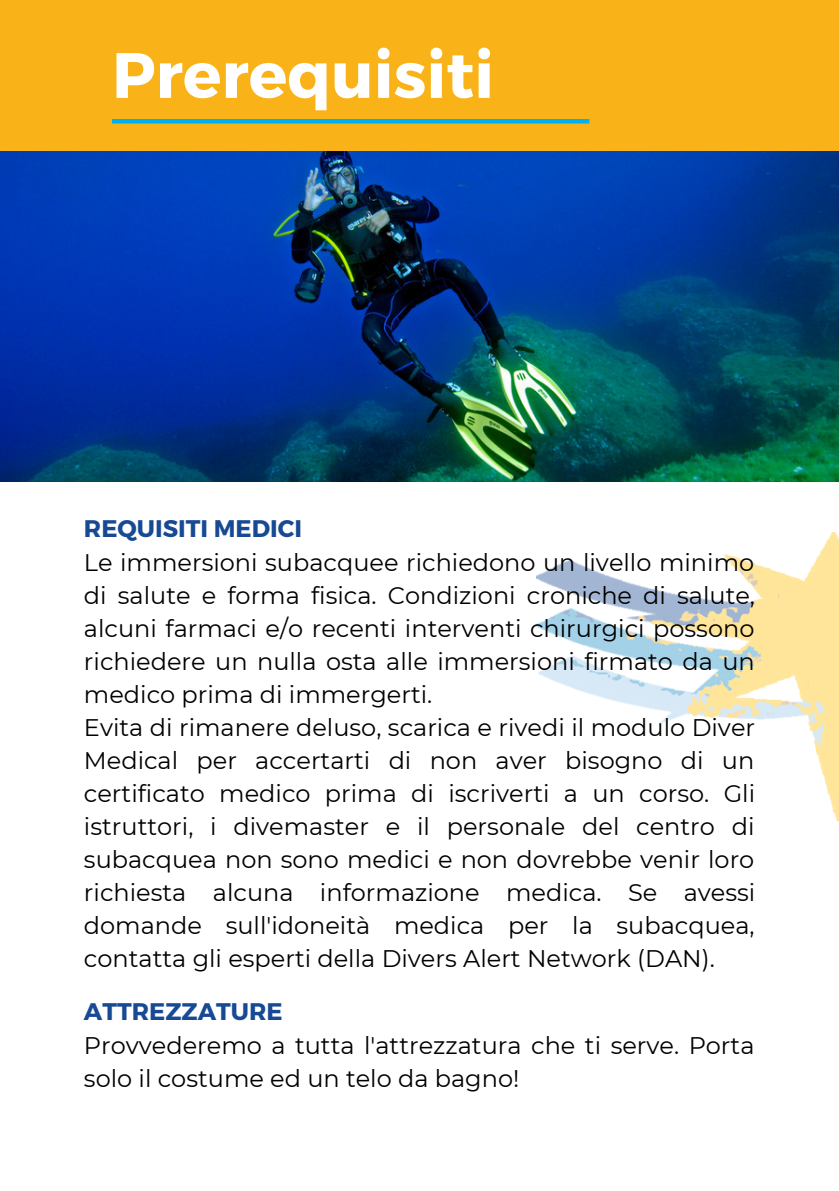
<style>
.page{position:relative;width:839px;height:1191px;background:#fff}
.page>*{position:absolute;margin:0;border:0;box-sizing:border-box;transform-origin:0 0}
.t1{font:700 64px "Montserrat";color:#fff}
.t2{font:24px/33px "Montserrat";color:#000;text-align:justify}
.t3{font:700 24px "Montserrat";color:#174994}
</style>
<div class="page">
<div style="left:0;top:0;width:838px;height:152px;background:#f9b319"></div>
<div style="left:112px;top:119px;width:477px;height:5px;background:#00b0f0"></div>
<img style="left:0;top:152px;width:838px;height:330px">
<img style="left:537px;top:533px;width:301px;height:288px">
<p class="t1" style="left:112px;top:34px;width:383px">Prerequisiti</p>
<p class="t3" style="left:84px;top:513px;width:220px">REQUISITI MEDICI</p>
<p class="t2" style="left:84px;top:546px;width:672px">Le immersioni subacquee richiedono un livello minimo di salute e forma fisica. Condizioni croniche di salute, alcuni farmaci e/o recenti interventi chirurgici possono richiedere un nulla osta alle immersioni firmato da un medico prima di immergerti.</p>
<p class="t2" style="left:84px;top:711px;width:673px">Evita di rimanere deluso, scarica e rivedi il modulo Diver Medical per accertarti di non aver bisogno di un certificato medico prima di iscriverti a un corso. Gli istruttori, i divemaster e il personale del centro di subacquea non sono medici e non dovrebbe venir loro richiesta alcuna informazione medica. Se avessi domande sull'idoneità medica per la subacquea, contatta gli esperti della Divers Alert Network (DAN).</p>
<p class="t3" style="left:84px;top:996px;width:200px">ATTREZZATURE</p>
<p class="t2" style="left:84px;top:1029px;width:672px">Provvederemo a tutta l'attrezzatura che ti serve. Porta solo il costume ed un telo da bagno!</p>
</div>
